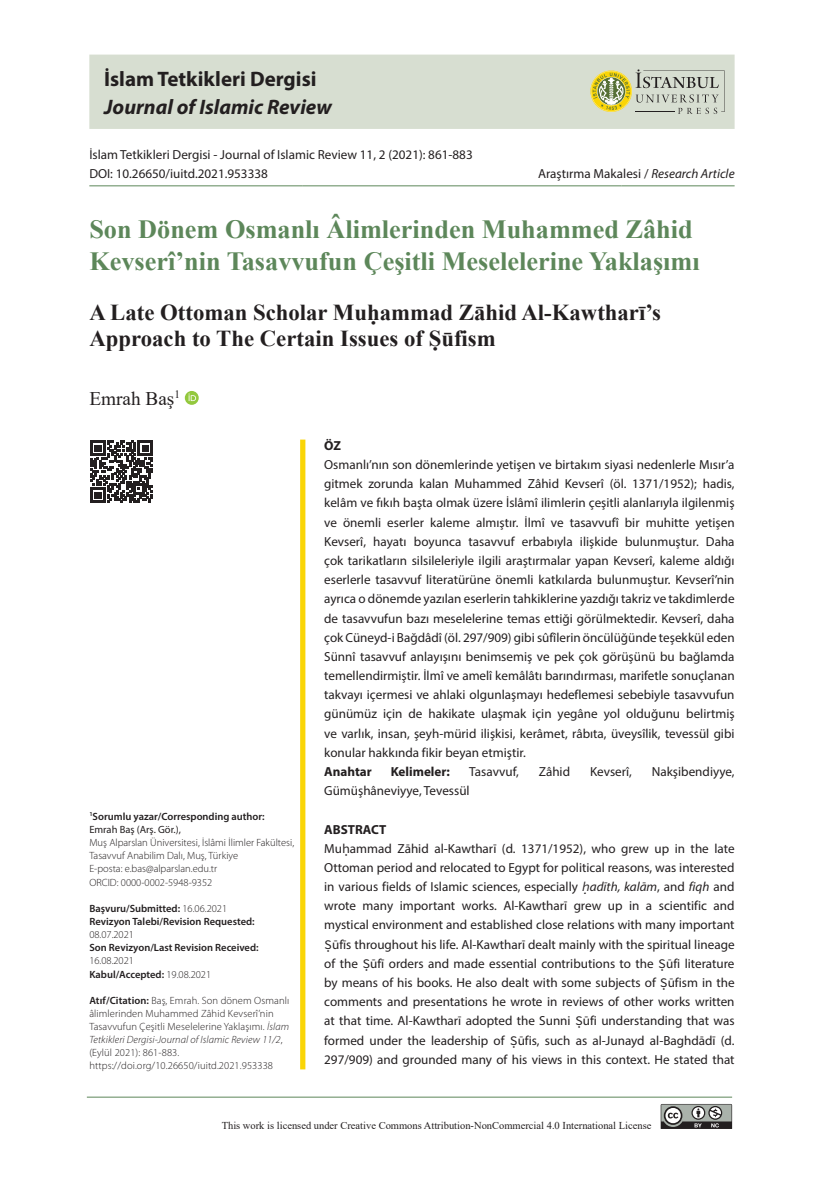
<style>
.page{position:relative;width:819px;height:1191px;background:#fff}
.page>*{position:absolute;margin:0;border:0;box-sizing:border-box;transform-origin:0 0}
.t1{font:700 26.25px/31.5px "Times New Roman";color:#5d875a}
.t2{font:700 22.75px/26.2px "Times New Roman";color:#231f20}
.t3{font:700 21px "Myriad Pro";color:#231f20}
.t4{font:italic 700 21px "Myriad Pro";color:#231f20}
.t5{font:19.25px "Times New Roman";color:#231f20}
.t6{font:13.12px/19.2px "Myriad Pro";color:#231f20}
.t7{font:700 13.12px "Myriad Pro";color:#231f20}
.t8{font:300 10.5px/13.1px "Myriad Pro";letter-spacing:.01em;color:#231f20}
.t9{font:600 10.5px/13.1px "Myriad Pro";color:#231f20}
.t10{font:10.5px "Times New Roman";color:#231f20}
.s1{font-style:italic}
.s2{font-weight:400}
.s3{font-weight:300}
.s4{font-weight:600}
.s5{font-weight:700}
.s6{font-family:"Source Code Variable"}
.s7{font-family:"Source Code Variable";font-style:italic}
</style>
<div class="page">
<div style="left:89px;top:55px;width:645px;height:74px;background:#d7ded1"></div>
<hr style="left:89px;top:185px;width:214px;height:1px;background:#5d875a">
<hr style="left:303px;top:185px;width:318px;height:1px;background:#5d875a">
<hr style="left:621px;top:185px;width:113px;height:1px;background:#5d875a">
<div style="left:300px;top:439px;width:5px;height:630px;background:#fad506"></div>
<svg style="left:590px;top:69px;width:134px;height:45px;background:#c2c5a4"></svg>
<div style="left:185px;top:391px;width:14px;height:14px;background:#93c83d;border-radius:50%"></div>
<svg style="left:188px;top:393px;width:8px;height:8px"></svg>
<svg style="left:90px;top:440px;width:63px;height:63px"></svg>
<hr style="left:87px;top:1096px;width:645px;height:1px;background:#5d875a">
<svg style="left:660px;top:1104px;width:72px;height:25px;background:#818280"></svg>
<h3 class="t3" style="left:104px;top:65px;width:214px">İslam Tetkikleri Dergisi</h3>
<h3 class="t4" style="left:104px;top:93px;width:229px">Journal of Islamic Review</h3>
<p class="t6" style="left:89px;top:144px;width:385px;line-height:19.8px">İslam Tetkikleri Dergisi - Journal of Islamic Review 11, 2 (2021): 861-883<br>DOI: 10.26650/iuitd.2021.953338</p>
<p class="t6" style="left:538px;top:164px;width:198px">Araştırma Makalesi / <span class="s1">Research Article</span></p>
<h1 class="t1" style="left:89px;top:213px;width:612px">Son Dönem Osmanlı Âlimlerinden Muhammed Zâhid<br>Kevserî’nin Tasavvufun Çeşitli Meselelerine Yaklaşımı</h1>
<h2 class="t2" style="left:89px;top:299px;width:573px">A Late Ottoman Scholar Muḥammad Zāhid Al-Kawtharī’s<br>Approach to The Certain Issues of Ṣūfism</h2>
<h3 class="t5" style="left:89px;top:385px;width:92px">Emrah Baş<sup>1</sup></h3>
<p class="t9" style="left:89px;top:809px;width:177px"><sup>1</sup>Sorumlu yazar/Corresponding author:<br><span class="s2">Emrah Baş (Arş. Gör.),</span></p>
<p class="t8" style="left:89px;top:836px;width:206px">Muş Alparslan Üniversitesi, İslâmi İlimler Fakültesi, Tasavvuf Anabilim Dalı, Muş, Türkiye<br>E-posta: e.bas@alparslan.edu.tr<br>ORCID: 0000-0002-5948-9352</p>
<p class="t9" style="left:89px;top:901px;width:167px">Başvuru/Submitted: <span class="s3">16.06.2021<br></span>Revizyon Talebi/Revision Requested:</p>
<p class="t8" style="left:89px;top:928px;width:46px">08.07.2021</p>
<p class="t9" style="left:89px;top:941px;width:171px">Son Revizyon/Last Revision Received:</p>
<p class="t8" style="left:89px;top:954px;width:123px">16.08.2021<br><span class="s4">Kabul/Accepted:</span> 19.08.2021</p>
<p class="t8" style="left:89px;top:993px;width:201px"><span class="s4">Atıf/Citation:</span> Baş, Emrah. Son dönem Osmanlı âlimlerinden Muhammed Zâhid Kevserî’nin Tasavvufun Çeşitli Meselelerine Yaklaşımı. <span class="s1">İslam Tetkikleri Dergisi-Journal of Islamic Review 11/2</span>, (Eylül 2021): 861-883. https://doi.org/10.26650/iuitd.2021.953338</p>
<p class="t7" style="left:324px;top:437px;width:18px">ÖZ</p>
<p class="t6" style="left:324px;top:455px;width:412px;text-align:justify">Osmanlı’nın son dönemlerinde yetişen ve birtakım siyasi nedenlerle Mısır’a gitmek zorunda kalan Muhammed Zâhid Kevserî (öl. 1371/1952); hadis, kelâm ve fıkıh başta olmak üzere İslâmî ilimlerin çeşitli alanlarıyla ilgilenmiş ve önemli eserler kaleme almıştır. İlmî ve tasavvufî bir muhitte yetişen Kevserî, hayatı boyunca tasavvuf erbabıyla ilişkide bulunmuştur. Daha çok tarikatların silsileleriyle ilgili araştırmalar yapan Kevserî, kaleme aldığı eserlerle tasavvuf literatürüne önemli katkılarda bulunmuştur. Kevserî’nin ayrıca o dönemde yazılan eserlerin tahkiklerine yazdığı takriz ve takdimlerde de tasavvufun bazı meselelerine temas ettiği görülmektedir. Kevserî, daha çok Cüneyd-i Bağdâdî (öl. 297/909) gibi sûfîlerin öncülüğünde teşekkül eden Sünnî tasavvuf anlayışını benimsemiş ve pek çok görüşünü bu bağlamda temellendirmiştir. İlmî ve amelî kemâlâtı barındırması, marifetle sonuçlanan takvayı içermesi ve ahlaki olgunlaşmayı hedeflemesi sebebiyle tasavvufun günümüz için de hakikate ulaşmak için yegâne yol olduğunu belirtmiş ve varlık, insan, şeyh-mürid ilişkisi, kerâmet, râbıta, üveysîlik, tevessül gibi konular hakkında fikir beyan etmiştir.</p>
<p class="t7" style="left:324px;top:763px;width:49px">Anahtar</p>
<p class="t7" style="left:391px;top:763px;width:61px">Kelimeler:</p>
<p class="t6" style="left:469px;top:761px;width:51px">Tasavvuf,</p>
<p class="t6" style="left:538px;top:761px;width:33px">Zâhid</p>
<p class="t6" style="left:590px;top:761px;width:43px">Kevserî,</p>
<p class="t6" style="left:651px;top:761px;width:84px">Nakşibendiyye,</p>
<p class="t6" style="left:324px;top:781px;width:147px">Gümüşhâneviyye, Tevessül</p>
<p class="t6" style="left:324px;top:819px;width:412px"><span class="s5">ABSTRACT<br></span>Mu<span class="s6">ḥ</span>ammad Zāhid al-Kawtharī (d. 1371/1952), who grew up in the late Ottoman period and relocated to Egypt for political reasons, was interested in various fields of Islamic sciences, especially <span class="s7">ḥ</span><span class="s1">adīth, kalām</span>, and <span class="s1">fiqh</span> and wrote many important works. Al-Kawtharī grew up in a scientific and mystical environment and established close relations with many important <span class="s6">Ṣ</span>ūfīs throughout his life. Al-Kawtharī dealt mainly with the spiritual lineage of the <span class="s6">Ṣ</span>ūfī orders and made essential contributions to the <span class="s6">Ṣ</span>ūfi literature by means of his books. He also dealt with some subjects of <span class="s6">Ṣ</span>ūfism in the comments and presentations he wrote in reviews of other works written at that time. Al-Kawtharī adopted the Sunni <span class="s6">Ṣ</span>ūfi understanding that was formed under the leadership of <span class="s6">Ṣ</span>ūfis, such as al-Junayd al-Baghdādī (d.<br>297/909) and grounded many of his views in this context. He stated that</p>
<p class="t10" style="left:222px;top:1118px;width:431px">This work is licensed under Creative Commons Attribution-NonCommercial 4.0 International License</p>
</div>
